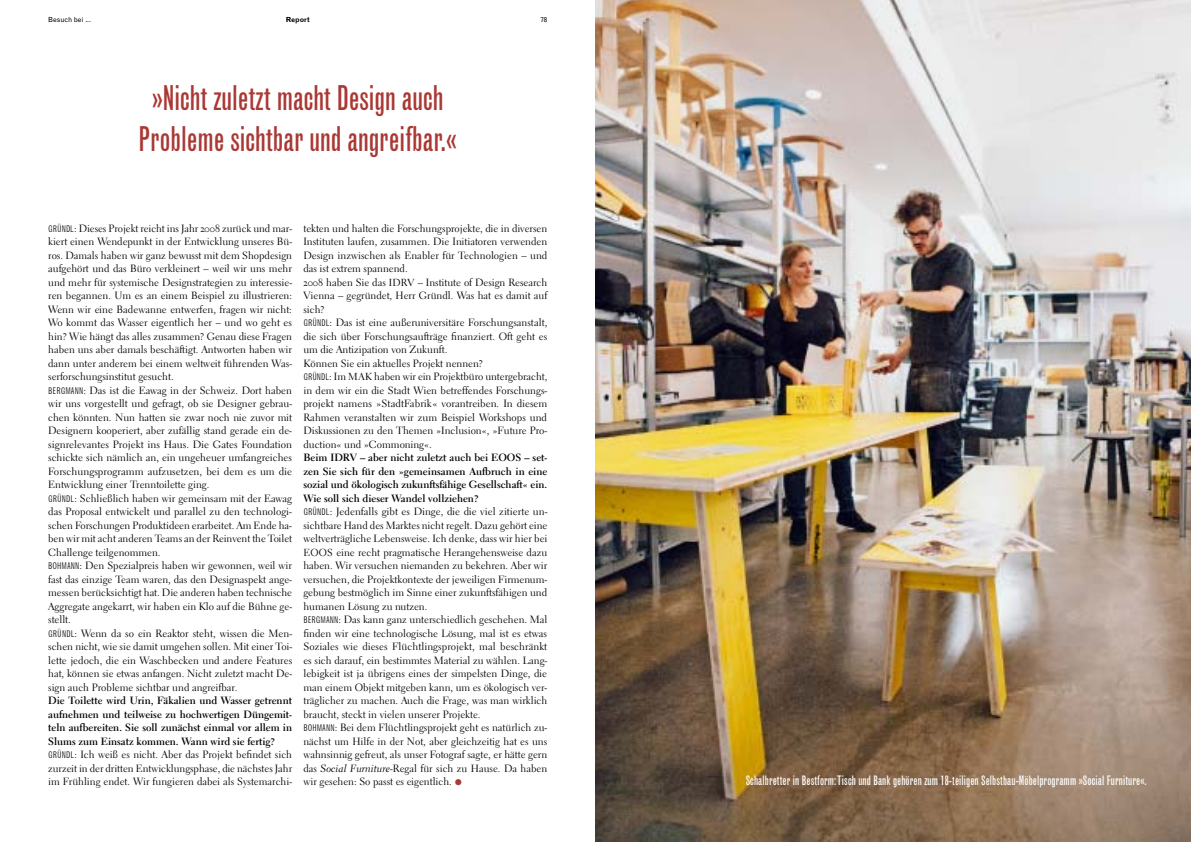
<style>
.page{position:relative;width:1191px;height:842px;background:#fff}
.page>*{position:absolute;margin:0;border:0;box-sizing:border-box;transform-origin:0 0}
.t1{font:extra-condensed 34px/41px "Grotesque";color:#aa3835;text-align:center}
.t2{font:extra-condensed 13px "Grotesque";letter-spacing:.01em;color:#fff}
.t3{font:10.5px/13.5px "Electra LH Regular Os F";color:#000}
.t4{font:700 10.5px/13.5px "Electra LT";color:#000;text-align:justify}
.t5{font:7px "Grotesque";letter-spacing:-.005em;color:#000}
.t6{font:700 7px "Grotesque";letter-spacing:-.015em;color:#000}
.s1{font-family:"Grotesque";font-weight:300;font-stretch:condensed;font-size:9px}
.s2{font-family:"Electra LT";font-size:10.2px}
.s3{font-family:"Electra LT Cursive"}
</style>
<div class="page">
<img style="left:595px;top:1px;width:595px;height:841px">
<p class="t5" style="left:48px;top:16px;width:44px">Besuch bei ...</p>
<p class="t6" style="left:286px;top:16px;width:26px">Report</p>
<h1 class="t1" style="left:139px;top:78px;width:320px">»Nicht zuletzt macht Design auch<br>Probleme sichtbar und angreifbar.«</h1>
<p class="t5" style="left:540px;top:16px;width:8px">78</p>
<p class="t3" style="left:48px;top:221px;width:245px"><span class="s1">GRÜNDL</span>: Dieses Projekt reicht ins Jahr 2008 zurück und mar&shy;kiert einen Wendepunkt in der Entwicklung unseres Bü&shy;ros. Damals haben wir ganz bewusst mit dem Shopdesign aufgehört und das Büro verkleinert – weil wir uns mehr und mehr für systemische Designstrategien zu interessie&shy;ren begannen. Um es an einem Beispiel zu illustrieren:<br>Wenn wir eine Badewanne entwerfen, fragen wir nicht:<br>Wo kommt das Wasser eigentlich her – und wo geht es hin? Wie hängt das alles zusammen? Genau diese Fragen haben uns aber damals beschäftigt. Antworten haben wir dann unter anderem bei einem weltweit führenden Was&shy;serforschungsinstitut gesucht.<br><span class="s1">BERGMANN</span>: Das ist die Eawag in der Schweiz. Dort haben wir uns vorgestellt und gefragt, ob sie Designer gebrau&shy;chen könnten. Nun hatten sie zwar noch nie zuvor mit Designern kooperiert, aber zufällig stand gerade ein de&shy;signrelevantes Projekt ins Haus. Die Gates Foundation schickte sich nämlich an, ein ungeheuer umfangreiches Forschungsprogramm aufzusetzen, bei dem es um die Entwicklung einer Trenntoilette ging.<br><span class="s1">GRÜNDL</span>: Schließlich haben wir gemeinsam mit der Eawag das Proposal entwickelt und parallel zu den technologi&shy;schen Forschungen Produktideen erarbeitet. Am Ende ha&shy;ben wir mit acht anderen Teams an der Reinvent the Toilet Challenge teilgenommen.<br><span class="s1">BOHMANN</span>: Den Spezialpreis haben wir gewonnen, weil wir fast das einzige Team waren, das den Designaspekt ange&shy;messen berücksichtigt hat. Die anderen haben technische Aggregate angekarrt, wir haben ein Klo auf die Bühne ge&shy;stellt.<br><span class="s1">GRÜNDL</span>: Wenn da so ein Reaktor steht, wissen die Men&shy;schen nicht, wie sie damit umgehen sollen. Mit einer Toi&shy;lette jedoch, die ein Waschbecken und andere Features hat, können sie etwas anfangen. Nicht zuletzt macht De&shy;sign auch Probleme sichtbar und angreifbar.</p>
<p class="t4" style="left:48px;top:694px;width:245px">Die Toilette wird Urin, Fäkalien und Wasser getrennt aufnehmen und teilweise zu hochwertigen Düngemit&shy;teln aufbereiten. Sie soll zunächst einmal vor allem in Slums zum Einsatz kommen. Wann wird sie fertig?</p>
<p class="t3" style="left:48px;top:748px;width:245px;text-align:justify"><span class="s1">GRÜNDL</span>: Ich weiß es nicht. Aber das Projekt befindet sich zurzeit in der dritten Entwicklungsphase, die nächstes Jahr im Frühling endet. Wir fungieren dabei als Systemarchi-</p>
<p class="t3" style="left:303px;top:221px;width:245px">tekten und halten die Forschungsprojekte, die in diversen Instituten laufen, zusammen. Die Initiatoren verwenden Design inzwischen als Enabler für Technologien – und das ist extrem spannend.<br>2008 haben Sie das <span class="s2">IDRV</span> – Institute of Design Research Vienna – gegründet, Herr Gründl. Was hat es damit auf sich?<br><span class="s1">GRÜNDL</span>: Das ist eine außeruniversitäre Forschungsanstalt, die sich über Forschungsaufträge finanziert. Oft geht es um die Antizipation von Zukunft.<br>Können Sie ein aktuelles Projekt nennen?<br><span class="s1">GRÜNDL</span>: Im <span class="s2">MAK</span> haben wir ein Projektbüro untergebracht, in dem wir ein die Stadt Wien betreffendes Forschungs&shy;projekt namens »StadtFabrik« vorantreiben. In diesem Rahmen veranstalten wir zum Beispiel Workshops und Diskussionen zu den Themen »Inclusion«, »Future Pro&shy;duction« und »Commoning«.</p>
<p class="t4" style="left:303px;top:451px;width:245px">Beim IDRV – aber nicht zuletzt auch bei EOOS – set&shy;zen Sie sich für den »gemeinsamen Aufbruch in eine sozial und ökologisch zukunftsfähige Gesellschaft« ein.<br>Wie soll sich dieser Wandel vollziehen?</p>
<p class="t3" style="left:303px;top:505px;width:245px"><span class="s1">GRÜNDL</span>: Jedenfalls gibt es Dinge, die die viel zitierte un&shy;sichtbare Hand des Marktes nicht regelt. Dazu gehört eine weltverträgliche Lebensweise. Ich denke, dass wir hier bei <span class="s2">EOOS</span> eine recht pragmatische Herangehensweise dazu haben. Wir versuchen niemanden zu bekehren. Aber wir versuchen, die Projektkontexte der jeweiligen Firmenum&shy;gebung bestmöglich im Sinne einer zukunftsfähigen und humanen Lösung zu nutzen.<br><span class="s1">BERGMANN</span>: Das kann ganz unterschiedlich geschehen. Mal finden wir eine technologische Lösung, mal ist es etwas Soziales wie dieses Flüchtlingsprojekt, mal beschränkt es sich darauf, ein bestimmtes Material zu wählen. Lang&shy;lebigkeit ist ja übrigens eines der simpelsten Dinge, die man einem Objekt mitgeben kann, um es ökologisch ver&shy;träglicher zu machen. Auch die Frage, was man wirklich braucht, steckt in vielen unserer Projekte.<br><span class="s1">BOHMANN</span>: Bei dem Flüchtlingsprojekt geht es natürlich zu&shy;nächst um Hilfe in der Not, aber gleichzeitig hat es uns wahnsinnig gefreut, als unser Fotograf sagte, er hätte gern das <span class="s3">Social Furniture</span>-Regal für sich zu Hause. Da haben wir gesehen: So passt es eigentlich.</p>
<p class="t2" style="left:745px;top:772px;width:402px">Schalbretter in Bestform: Tisch und Bank gehören zum 18-teiligen Selbstbau-Möbelprogramm »Social Furniture«.</p>
</div>
